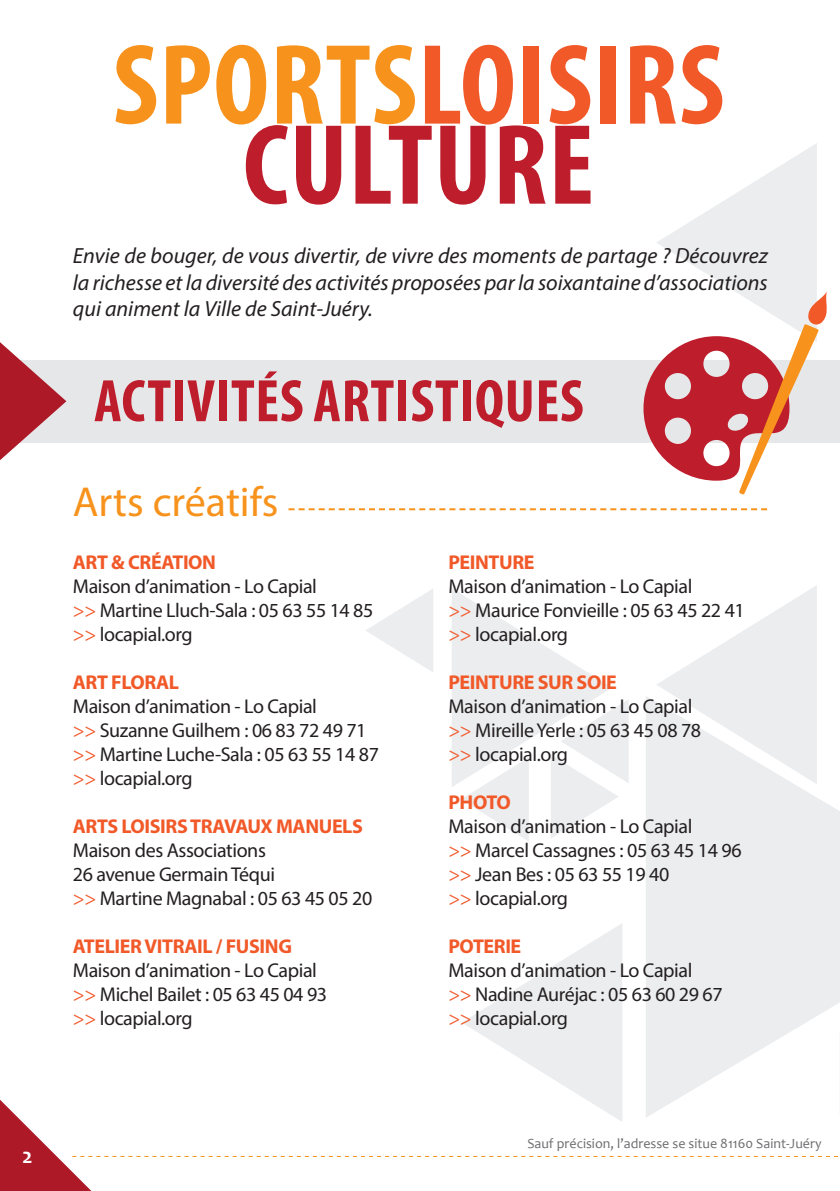
<style>
.page{position:relative;width:840px;height:1191px;background:#fff}
.page>*{position:absolute;margin:0;border:0;box-sizing:border-box;transform-origin:0 0}
.t1{font:700 condensed 115.6px "Myriad Pro";letter-spacing:.01em;color:#f15929}
.t2{font:700 condensed 115.6px "Myriad Pro";letter-spacing:.01em;color:#be1d2c}
.t3{font:700 condensed 60.4px "Myriad Pro";letter-spacing:.01em;color:#be1d2c}
.t4{font:42px "Myriad Pro";color:#f7931d}
.t5{font:italic 22px/26.4px "Myriad Pro";color:#231f20;text-align:justify}
.t6{font:700 22px "Candara";color:#fff}
.t7{font:20px/24px "Myriad Pro";letter-spacing:-.02em;color:#231f20}
.t8{font:700 20px "Myriad Pro";letter-spacing:-.02em;color:#f15929}
.t9{font:14px "Candara";color:#6c6d70}
.s1{color:#f7931d}
.s2{color:#f15929}
</style>
<div class="page">
<svg style="left:657px;top:586px;width:159px;height:110px"></svg>
<svg style="left:646px;top:696px;width:193px;height:227px;fill:#ecedee"></svg>
<svg style="left:366px;top:589px;width:67px;height:83px"></svg>
<svg style="left:452px;top:589px;width:176px;height:252px"></svg>
<svg style="left:0;top:923px;width:840px;height:268px"></svg>
<svg style="left:288px;top:508px;width:478px;height:2px"></svg>
<div style="left:0;top:360px;width:839px;height:82px;background:#e6e7e9"></div>
<svg style="left:0;top:342px;width:66px;height:118px"></svg>
<svg style="left:643px;top:143px;width:185px;height:351px"></svg>
<h1 class="t1" style="left:113px;top:13px;width:612px"><span class="s1">SPORTS</span>LOISIRS</h1>
<h1 class="t2" style="left:243px;top:93px;width:352px">CULTURE</h1>
<p class="t5" style="left:73px;top:242px;width:696px">Envie de bouger, de vous divertir, de vivre des moments de partage ? Découvrez la richesse et la diversité des activités proposées par la soixantaine d’associations qui animent la Ville de Saint-Juéry.</p>
<h2 class="t3" style="left:94px;top:363px;width:491px">ACTIVITÉS ARTISTIQUES</h2>
<h3 class="t4" style="left:73px;top:476px;width:207px">Arts créatifs</h3>
<p class="t8" style="left:73px;top:549px;width:145px">ART &amp; CRÉATION</p>
<p class="t7" style="left:73px;top:574px;width:302px">Maison d’animation - Lo Capial<br><span class="s2">&gt;&gt;</span> Martine Lluch-Sala : 05 63 55 14 85 <span class="s2">&gt;&gt;</span> locapial.org</p>
<p class="t8" style="left:73px;top:669px;width:108px">ART FLORAL</p>
<p class="t7" style="left:73px;top:694px;width:307px">Maison d’animation - Lo Capial<br><span class="s2">&gt;&gt;</span> Suzanne Guilhem : 06 83 72 49 71 <span class="s2">&gt;&gt;</span> Martine Luche-Sala : 05 63 55 14 87 <span class="s2">&gt;&gt;</span> locapial.org</p>
<p class="t8" style="left:73px;top:813px;width:291px">ARTS LOISIRS TRAVAUX MANUELS</p>
<p class="t7" style="left:73px;top:838px;width:301px">Maison des Associations<br>26 avenue Germain Téqui<br><span class="s2">&gt;&gt;</span> Martine Magnabal : 05 63 45 05 20</p>
<p class="t8" style="left:73px;top:933px;width:220px">ATELIER VITRAIL / FUSING</p>
<p class="t7" style="left:73px;top:958px;width:256px">Maison d’animation - Lo Capial <span class="s2">&gt;&gt;</span> Michel Bailet : 05 63 45 04 93 <span class="s2">&gt;&gt;</span> locapial.org</p>
<p class="t8" style="left:448px;top:549px;width:88px">PEINTURE</p>
<p class="t7" style="left:448px;top:574px;width:298px">Maison d’animation - Lo Capial<br><span class="s2">&gt;&gt;</span> Maurice Fonvieille : 05 63 45 22 41 <span class="s2">&gt;&gt;</span> locapial.org</p>
<p class="t8" style="left:448px;top:669px;width:170px">PEINTURE SUR SOIE</p>
<p class="t7" style="left:448px;top:694px;width:254px">Maison d’animation - Lo Capial <span class="s2">&gt;&gt;</span> Mireille Yerle : 05 63 45 08 78 <span class="s2">&gt;&gt;</span> locapial.org</p>
<p class="t8" style="left:448px;top:789px;width:64px">PHOTO</p>
<p class="t7" style="left:448px;top:814px;width:294px">Maison d’animation - Lo Capial<br><span class="s2">&gt;&gt;</span> Marcel Cassagnes : 05 63 45 14 96 <span class="s2">&gt;&gt;</span> Jean Bes : 05 63 55 19 40<br><span class="s2">&gt;&gt;</span> locapial.org</p>
<p class="t8" style="left:448px;top:933px;width:74px">POTERIE</p>
<p class="t7" style="left:448px;top:958px;width:276px">Maison d’animation - Lo Capial<br><span class="s2">&gt;&gt;</span> Nadine Auréjac : 05 63 60 29 67 <span class="s2">&gt;&gt;</span> locapial.org</p>
<p class="t6" style="left:22px;top:1141px;width:12px">2</p>
<p class="t9" style="left:527px;top:1134px;width:295px">Sauf précision, l’adresse se situe 81160 Saint-Juéry</p>
</div>
